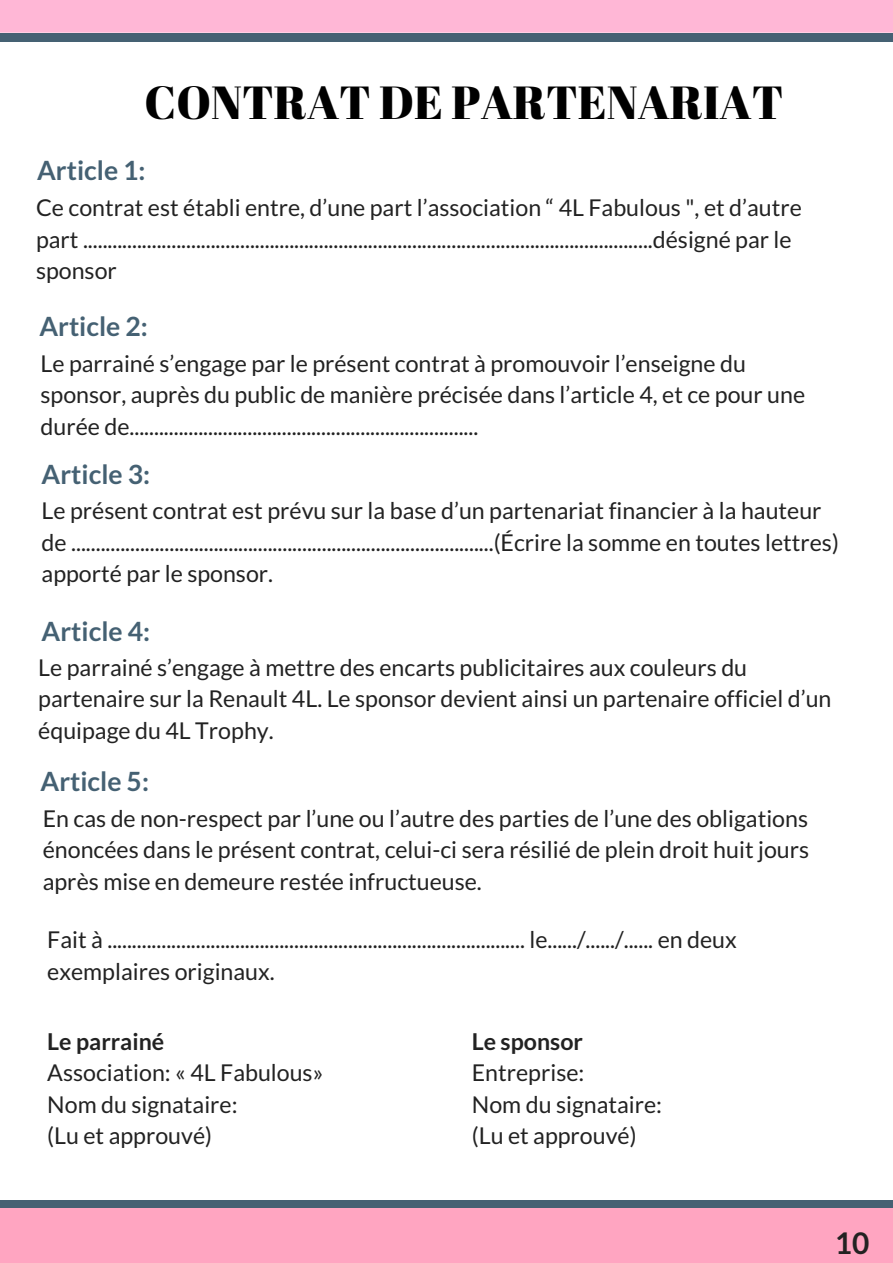
<style>
.page{position:relative;width:893px;height:1263px;background:#fff}
.page>*{position:absolute;margin:0;border:0;box-sizing:border-box;transform-origin:0 0}
.t1{font:46.35px "Abril Fatface";color:#000}
.t2{font:700 29.85px "Lato";color:#222}
.t3{font:700 26.55px "Lato";color:#456173}
.t4{font:23.25px/31.5px "Lato";color:#222}
.t5{font:700 23.25px "Lato";color:#222}
</style>
<div class="page">
<div style="left:0;top:0;width:893px;height:33px;background:#ffb7d6"></div>
<div style="left:0;top:33px;width:345px;height:9px;background:#456173"></div>
<div style="left:344px;top:33px;width:348px;height:9px;background:#456173"></div>
<div style="left:691px;top:33px;width:202px;height:9px;background:#456173"></div>
<div style="left:0;top:1200px;width:266px;height:8px;background:#456173"></div>
<div style="left:265px;top:1200px;width:337px;height:8px;background:#456173"></div>
<div style="left:601px;top:1200px;width:292px;height:8px;background:#456173"></div>
<div style="left:0;top:1208px;width:893px;height:55px;background:#ffa5c1"></div>
<h1 class="t1" style="left:144px;top:70px;width:640px">CONTRAT DE PARTENARIAT</h1>
<p class="t3" style="left:37px;top:154px;width:110px">Article 1:</p>
<p class="t4" style="left:36px;top:191px;width:767px">Ce contrat est établi entre, d’une part l’association “ 4L Fabulous ", et d’autre part ....................................................................................................................désigné par le sponsor</p>
<p class="t3" style="left:39px;top:309px;width:110px">Article 2:</p>
<p class="t4" style="left:41px;top:347px;width:766px">Le parrainé s’engage par le présent contrat à promouvoir l’enseigne du sponsor, auprès du public de manière précisée dans l’article 4, et ce pour une durée de.......................................................................</p>
<p class="t3" style="left:42px;top:458px;width:110px">Article 3:</p>
<p class="t4" style="left:42px;top:494px;width:799px">Le présent contrat est prévu sur la base d’un partenariat financier à la hauteur de ......................................................................................(Écrire la somme en toutes lettres) apporté par le sponsor.</p>
<p class="t3" style="left:42px;top:614px;width:110px">Article 4:</p>
<p class="t4" style="left:38px;top:651px;width:795px">Le parrainé s’engage à mettre des encarts publicitaires aux couleurs du partenaire sur la Renault 4L. Le sponsor devient ainsi un partenaire officiel d’un équipage du 4L Trophy.</p>
<p class="t3" style="left:41px;top:764px;width:110px">Article 5:</p>
<p class="t4" style="left:43px;top:802px;width:768px;text-align:justify">En cas de non-respect par l’une ou l’autre des parties de l’une des obligations énoncées dans le présent contrat, celui-ci sera résilié de plein droit huit jours après mise en demeure restée infructueuse.</p>
<p class="t4" style="left:47px;top:923px;width:691px">Fait à ..................................................................................... le....../....../...... en deux exemplaires originaux.</p>
<p class="t5" style="left:47px;top:1026px;width:118px">Le parrainé</p>
<p class="t4" style="left:47px;top:1056px;width:278px">Association: « 4L Fabulous»<br>Nom du signataire:<br>(Lu et approuvé)</p>
<p class="t5" style="left:472px;top:1026px;width:113px">Le sponsor</p>
<p class="t4" style="left:472px;top:1056px;width:192px">Entreprise:<br>Nom du signataire: (Lu et approuvé)</p>
<p class="t2" style="left:835px;top:1225px;width:36px">10</p>
</div>
